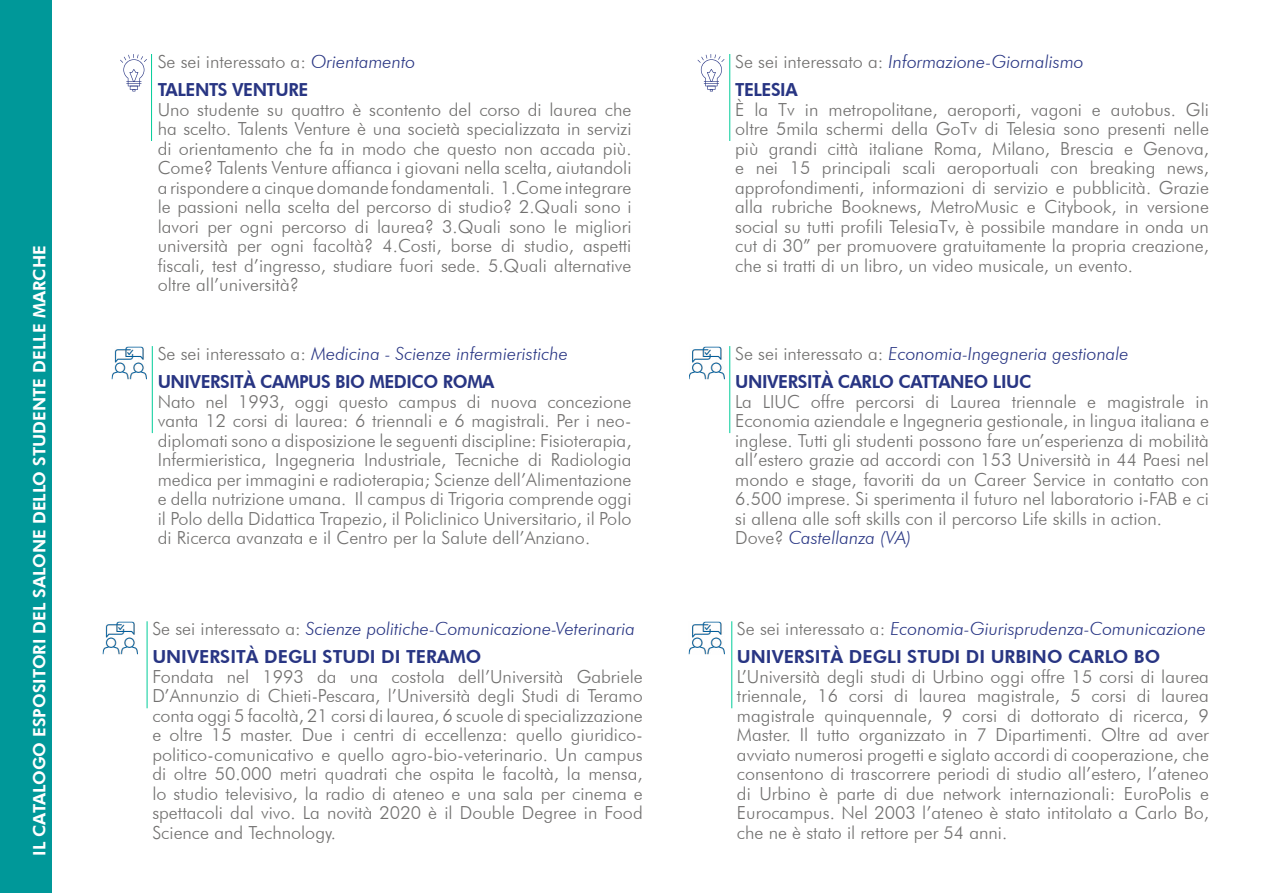
<style>
.page{position:relative;width:1263px;height:893px;background:#fff}
.page>*{position:absolute;margin:0;border:0;box-sizing:border-box;transform-origin:0 0}
.t1{font:300 18px/19.5px "Futura BT";color:#71706f;text-align:justify}
.t2{font:italic 300 18px/28.5px "Futura BT";color:#283583}
.t3{font:800 17.1px "Futura BT";color:#fff}
.s1{font-style:italic;color:#283583}
.s2{font-weight:800;color:#283583}
.s3{font-style:normal;color:#71706f}
.s4{font-weight:800;font-style:normal}
</style>
<div class="page">
<hr style="left:729px;top:346px;width:1px;height:87px;background:#0c9">
<img style="left:689px;top:346px;width:35px;height:33px">
<div style="left:0;top:0;width:51px;height:893px;background:#009899"></div>
<hr style="left:729px;top:54px;width:1px;height:87px;background:#0c9">
<svg style="left:698px;top:54px;width:26px;height:37px"></svg>
<hr style="left:151px;top:54px;width:1px;height:87px;background:#0c9">
<svg style="left:120px;top:54px;width:27px;height:37px"></svg>
<hr style="left:152px;top:346px;width:1px;height:87px;background:#0c9">
<img style="left:112px;top:346px;width:35px;height:33px">
<hr style="left:147px;top:621px;width:1px;height:87px;background:#0c9">
<hr style="left:731px;top:621px;width:1px;height:87px;background:#0c9">
<img style="left:103px;top:621px;width:35px;height:34px">
<img style="left:689px;top:621px;width:35px;height:34px">
<p class="t3" style="left:29px;top:856px;width:612px;rotate:-90deg">IL CATALOGO ESPOSITORI DEL SALONE DELLO STUDENTE DELLE MARCHE</p>
<p class="t1" style="left:158px;top:47px;width:259px;line-height:28.5px">Se sei interessato a: <span class="s1">Orientamento<br></span><span class="s2">TALENTS VENTURE</span></p>
<p class="t1" style="left:158px;top:99px;width:475px">Uno studente su quattro è scontento del corso di laurea che ha scelto. Talents Venture è una società specializzata in servizi di orientamento che fa in modo che questo non accada più.<br>Come? Talents Venture affianca i giovani nella scelta, aiutandoli a rispondere a cinque domande fondamentali. 1.Come integrare le passioni nella scelta del percorso di studio? 2.Quali sono i lavori per ogni percorso di laurea? 3.Quali sono le migliori università per ogni facoltà? 4.Costi, borse di studio, aspetti fiscali, test d’ingresso, studiare fuori sede. 5.Quali alternative oltre all’università?</p>
<p class="t2" style="left:158px;top:339px;width:412px"><span class="s3">Se sei interessato a:</span> Medicina - Scienze infermieristiche<br><span class="s4">UNIVERSITÀ CAMPUS BIO MEDICO ROMA</span></p>
<p class="t1" style="left:158px;top:391px;width:475px">Nato nel 1993, oggi questo campus di nuova concezione vanta 12 corsi di laurea: 6 triennali e 6 magistrali. Per i neo&shy;diplomati sono a disposizione le seguenti discipline: Fisioterapia, Infermieristica, Ingegneria Industriale, Tecniche di Radiologia medica per immagini e radioterapia; Scienze dell’Alimentazione e della nutrizione umana. Il campus di Trigoria comprende oggi il Polo della Didattica Trapezio, il Policlinico Universitario, il Polo di Ricerca avanzata e il Centro per la Salute dell’Anziano.</p>
<p class="t2" style="left:152px;top:614px;width:484px"><span class="s3">Se sei interessato a:</span> Scienze politiche-Comunicazione-Veterinaria<br><span class="s4">UNIVERSITÀ DEGLI STUDI DI TERAMO</span></p>
<p class="t1" style="left:152px;top:667px;width:492px">Fondata nel 1993 da una costola dell’Università Gabriele D’Annunzio di Chieti-Pescara, l’Università degli Studi di Teramo conta oggi 5 facoltà, 21 corsi di laurea, 6 scuole di specializzazione e oltre 15 master. Due i centri di eccellenza: quello giuridico&shy;politico-comunicativo e quello agro-bio-veterinario. Un campus di oltre 50.000 metri quadrati che ospita le facoltà, la mensa, lo studio televisivo, la radio di ateneo e una sala per cinema e spettacoli dal vivo. La novità 2020 è il Double Degree in Food Science and Technology.</p>
<p class="t2" style="left:735px;top:47px;width:350px"><span class="s3">Se sei interessato a:</span> Informazione-Giornalismo<br><span class="s4">TELESIA</span></p>
<p class="t1" style="left:735px;top:99px;width:475px">È la Tv in metropolitane, aeroporti, vagoni e autobus. Gli oltre 5mila schermi della GoTv di Telesia sono presenti nelle più grandi città italiane Roma, Milano, Brescia e Genova, e nei 15 principali scali aeroportuali con breaking news, approfondimenti, informazioni di servizio e pubblicità. Grazie alla rubriche Booknews, MetroMusic e Citybook, in versione social su tutti profili TelesiaTv, è possibile mandare in onda un cut di 30” per promuovere gratuitamente la propria creazione, che si tratti di un libro, un video musicale, un evento.</p>
<p class="t2" style="left:735px;top:339px;width:395px"><span class="s3">Se sei interessato a:</span> Economia-Ingegneria gestionale<br><span class="s4">UNIVERSITÀ CARLO CATTANEO LIUC</span></p>
<p class="t1" style="left:735px;top:391px;width:475px;text-align:left">La LIUC offre percorsi di Laurea triennale e magistrale in Economia aziendale e Ingegneria gestionale, in lingua italiana e inglese. Tutti gli studenti possono fare un’esperienza di mobilità all’estero grazie ad accordi con 153 Università in 44 Paesi nel mondo e stage, favoriti da un Career Service in contatto con 6.500 imprese. Si sperimenta il futuro nel laboratorio i-FAB e ci si allena alle soft skills con il percorso Life skills in action.<br>Dove? <span class="s1">Castellanza (VA)</span></p>
<p class="t2" style="left:737px;top:614px;width:470px"><span class="s3">Se sei interessato a:</span> Economia-Giurisprudenza-Comunicazione<br><span class="s4">UNIVERSITÀ DEGLI STUDI DI URBINO CARLO BO</span></p>
<p class="t1" style="left:737px;top:667px;width:473px">L’Università degli studi di Urbino oggi offre 15 corsi di laurea triennale, 16 corsi di laurea magistrale, 5 corsi di laurea magistrale quinquennale, 9 corsi di dottorato di ricerca, 9<br>Master. Il tutto organizzato in 7 Dipartimenti. Oltre ad aver avviato numerosi progetti e siglato accordi di cooperazione, che consentono di trascorrere periodi di studio all’estero, l’ateneo di Urbino è parte di due network internazionali: EuroPolis e Eurocampus. Nel 2003 l’ateneo è stato intitolato a Carlo Bo, che ne è stato il rettore per 54 anni.</p>
</div>
